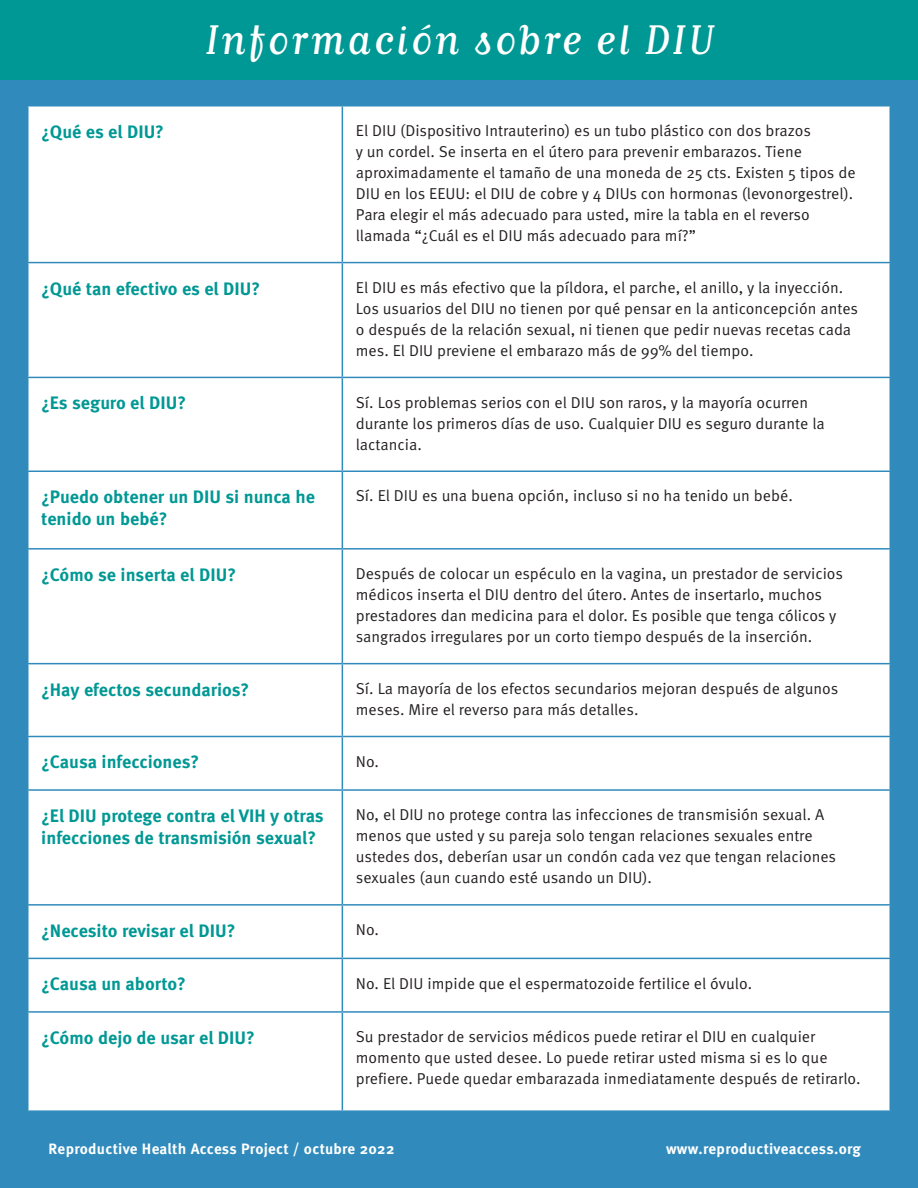
<style>
.page{position:relative;width:918px;height:1188px;background:#308bbc}
.page>*{position:absolute;margin:0;border:0;box-sizing:border-box;transform-origin:0 0}
.t1{font:40.5px "Matrix II Script OT";letter-spacing:.07em;color:#fff}
.method-front{font:700 18px/21.8px "Meta Pro";color:#009894}
.body-front{font:15.75px/21px "Meta Pro Norm";color:#231f20}
.body{font:700 15px "Meta Pro";letter-spacing:.02em;color:#fff}
</style>
<div class="page">
<div style="left:28px;top:106px;width:862px;height:1004px;background:#fff"></div>
<hr style="left:342px;top:107px;width:1px;height:155px;background:#308bbc">
<hr style="left:27px;top:262px;width:315px;height:1px;background:#308bbc">
<hr style="left:342px;top:262px;width:549px;height:1px;background:#308bbc">
<hr style="left:342px;top:263px;width:1px;height:114px;background:#308bbc">
<hr style="left:27px;top:377px;width:315px;height:1px;background:#308bbc">
<hr style="left:342px;top:377px;width:549px;height:1px;background:#308bbc">
<hr style="left:342px;top:378px;width:1px;height:93px;background:#308bbc">
<hr style="left:27px;top:471px;width:315px;height:1px;background:#308bbc">
<hr style="left:342px;top:471px;width:549px;height:1px;background:#308bbc">
<hr style="left:342px;top:472px;width:1px;height:76px;background:#308bbc">
<hr style="left:27px;top:548px;width:315px;height:2px;background:#308bbc">
<hr style="left:342px;top:548px;width:549px;height:2px;background:#308bbc">
<hr style="left:342px;top:550px;width:1px;height:113px;background:#308bbc">
<hr style="left:27px;top:663px;width:315px;height:1px;background:#308bbc">
<hr style="left:342px;top:663px;width:549px;height:1px;background:#308bbc">
<hr style="left:342px;top:664px;width:1px;height:72px;background:#308bbc">
<hr style="left:27px;top:736px;width:315px;height:1px;background:#308bbc">
<hr style="left:342px;top:736px;width:549px;height:1px;background:#308bbc">
<hr style="left:342px;top:737px;width:1px;height:52px;background:#308bbc">
<hr style="left:27px;top:789px;width:315px;height:2px;background:#308bbc">
<hr style="left:342px;top:789px;width:549px;height:2px;background:#308bbc">
<hr style="left:342px;top:791px;width:1px;height:113px;background:#308bbc">
<hr style="left:27px;top:904px;width:315px;height:2px;background:#308bbc">
<hr style="left:342px;top:904px;width:549px;height:2px;background:#308bbc">
<hr style="left:342px;top:906px;width:1px;height:52px;background:#308bbc">
<hr style="left:27px;top:958px;width:315px;height:1px;background:#308bbc">
<hr style="left:342px;top:958px;width:549px;height:1px;background:#308bbc">
<hr style="left:342px;top:959px;width:1px;height:52px;background:#308bbc">
<hr style="left:27px;top:1011px;width:315px;height:2px;background:#308bbc">
<hr style="left:342px;top:1011px;width:549px;height:2px;background:#308bbc">
<hr style="left:342px;top:1013px;width:1px;height:97px;background:#308bbc">
<div style="left:0;top:0;width:918px;height:80px;background:#009894"></div>
<p class="t1" style="left:205px;top:16px;width:510px">Información sobre el DIU</p>
<p class="method-front" style="left:41px;top:119px;width:124px">¿Qué es el DIU?</p>
<p class="body-front" style="left:356px;top:119px;width:501px">El DIU (Dispositivo Intrauterino) es un tubo plástico con dos brazos<br>y un cordel. Se inserta en el útero para prevenir embarazos. Tiene aproximadamente el tamaño de una moneda de 25 cts. Existen 5 tipos de DIU en los EEUU: el DIU de cobre y 4 DIUs con hormonas (levonorgestrel).<br>Para elegir el más adecuado para usted, mire la tabla en el reverso llamada “¿Cuál es el DIU más adecuado para mí?”</p>
<p class="method-front" style="left:41px;top:276px;width:220px">¿Qué tan efectivo es el DIU?</p>
<p class="body-front" style="left:356px;top:276px;width:504px">El DIU es más efectivo que la píldora, el parche, el anillo, y la inyección.<br>Los usuarios del DIU no tienen por qué pensar en la anticoncepción antes o después de la relación sexual, ni tienen que pedir nuevas recetas cada mes. El DIU previene el embarazo más de 99% del tiempo.</p>
<p class="method-front" style="left:41px;top:391px;width:146px">¿Es seguro el DIU?</p>
<p class="body-front" style="left:356px;top:391px;width:471px">Sí. Los problemas serios con el DIU son raros, y la mayoría ocurren durante los primeros días de uso. Cualquier DIU es seguro durante la lactancia.</p>
<p class="method-front" style="left:41px;top:485px;width:275px">¿Puedo obtener un DIU si nunca he tenido un bebé?</p>
<p class="body-front" style="left:356px;top:485px;width:438px">Sí. El DIU es una buena opción, incluso si no ha tenido un bebé.</p>
<p class="method-front" style="left:41px;top:562px;width:196px">¿Cómo se inserta el DIU?</p>
<p class="body-front" style="left:356px;top:562px;width:489px">Después de colocar un espéculo en la vagina, un prestador de servicios médicos inserta el DIU dentro del útero. Antes de insertarlo, muchos prestadores dan medicina para el dolor. Es posible que tenga cólicos y sangrados irregulares por un corto tiempo después de la inserción.</p>
<p class="method-front" style="left:41px;top:677px;width:210px">¿Hay efectos secundarios?</p>
<p class="body-front" style="left:356px;top:677px;width:484px">Sí. La mayoría de los efectos secundarios mejoran después de algunos meses. Mire el reverso para más detalles.</p>
<p class="method-front" style="left:41px;top:750px;width:160px">¿Causa infecciones?</p>
<p class="body-front" style="left:356px;top:750px;width:25px">No.</p>
<p class="method-front" style="left:41px;top:804px;width:284px">¿El DIU protege contra el VIH y otras infecciones de transmisión sexual?</p>
<p class="body-front" style="left:356px;top:803px;width:482px">No, el DIU no protege contra las infecciones de transmisión sexual. A menos que usted y su pareja solo tengan relaciones sexuales entre ustedes dos, deberían usar un condón cada vez que tengan relaciones sexuales (aun cuando esté usando un DIU).</p>
<p class="method-front" style="left:41px;top:919px;width:196px">¿Necesito revisar el DIU?</p>
<p class="body-front" style="left:356px;top:918px;width:25px">No.</p>
<p class="method-front" style="left:41px;top:972px;width:146px">¿Causa un aborto?</p>
<p class="body-front" style="left:356px;top:972px;width:398px">No. El DIU impide que el espermatozoide fertilice el óvulo.</p>
<p class="method-front" style="left:41px;top:1026px;width:215px">¿Cómo dejo de usar el DIU?</p>
<p class="body-front" style="left:356px;top:1025px;width:506px">Su prestador de servicios médicos puede retirar el DIU en cualquier momento que usted desee. Lo puede retirar usted misma si es lo que prefiere. Puede quedar embarazada inmediatamente después de retirarlo.</p>
<p class="body" style="left:49px;top:1137px;width:347px">Reproductive Health Access Project / octubre 2022</p>
<p class="body" style="left:666px;top:1137px;width:196px">www.reproductiveaccess.org</p>
</div>
